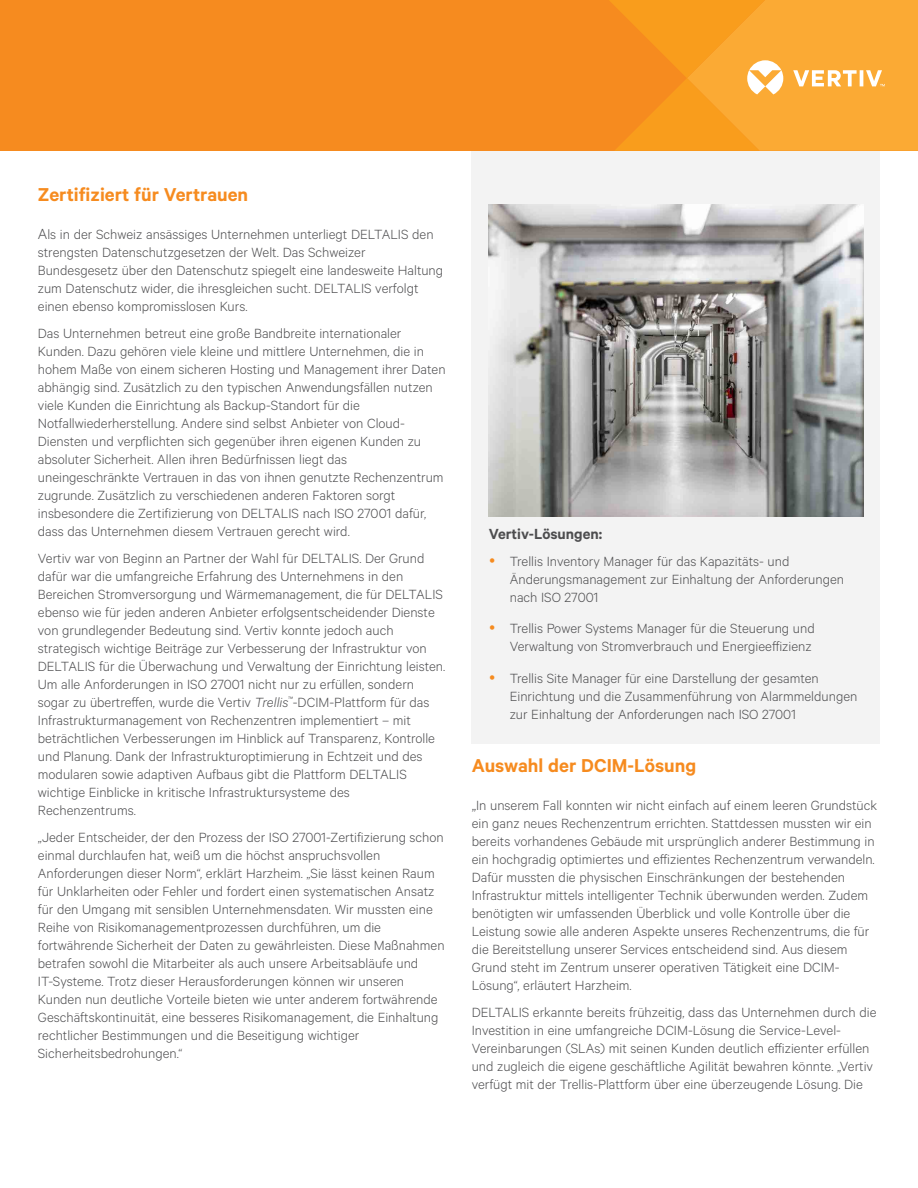
<style>
.page{position:relative;width:918px;height:1188px;background:#fff}
.page>*{position:absolute;margin:0;border:0;box-sizing:border-box;transform-origin:0 0}
.t1{font:600 21px "Calibre";color:#f68b1f}
.t2{font:600 16.5px "Calibre";color:#4d4d4f}
.t3{font:300 15px/18px "Calibre";color:#4d4d4f}
.s1{font-size:16.5px}
.s2{font-style:italic}
</style>
<div class="page">
<div style="left:0;top:0;width:609px;height:151px;background:#f68b1f"></div>
<svg style="left:609px;top:0;width:309px;height:151px;background:#f9a531"></svg>
<div style="left:472px;top:151px;width:408px;height:593px;background:#f3f3f3"></div>
<img style="left:489px;top:204px;width:374px;height:312px">
<h1 class="t1" style="left:38px;top:182px;width:212px">Zertifiziert für Vertrauen</h1>
<p class="t3" style="left:38px;top:224px;width:407px"><span class="s1">A</span>ls in der Schweiz ansässiges Unternehmen unterliegt DELTALIS den strengsten Datenschutzgesetzen der Welt. Das Schweizer Bundesgesetz über den Datenschutz spiegelt eine landesweite Haltung zum Datenschutz wider, die ihresgleichen sucht. DELTALIS verfolgt einen ebenso kompromisslosen Kurs.</p>
<p class="t3" style="left:38px;top:323px;width:409px">Das Unternehmen betreut eine große Bandbreite internationaler Kunden. Dazu gehören viele kleine und mittlere Unternehmen, die in hohem Maße von einem sicheren Hosting und Management ihrer Daten abhängig sind. Zusätzlich zu den typischen Anwendungsfällen nutzen viele Kunden die Einrichtung als Backup-Standort für die Notfallwiederherstellung. Andere sind selbst Anbieter von Cloud-Diensten und verpflichten sich gegenüber ihren eigenen Kunden zu absoluter Sicherheit. Allen ihren Bedürfnissen liegt das uneingeschränkte Vertrauen in das von ihnen genutzte Rechenzentrum zugrunde. Zusätzlich zu verschiedenen anderen Faktoren sorgt insbesondere die Zertifizierung von DELTALIS nach ISO 27001 dafür, dass das Unternehmen diesem Vertrauen gerecht wird.</p>
<p class="t3" style="left:38px;top:548px;width:409px">Vertiv war von Beginn an Partner der Wahl für DELTALIS. Der Grund dafür war die umfangreiche Erfahrung des Unternehmens in den Bereichen Stromversorgung und Wärmemanagement, die für DELTALIS ebenso wie für jeden anderen Anbieter erfolgsentscheidender Dienste von grundlegender Bedeutung sind. Vertiv konnte jedoch auch strategisch wichtige Beiträge zur Verbesserung der Infrastruktur von DELTALIS für die Überwachung und Verwaltung der Einrichtung leisten.<br>Um alle Anforderungen in ISO 27001 nicht nur zu erfüllen, sondern sogar zu übertreffen, wurde die Vertiv <span class="s2">Trellis</span><sup>™</sup>-DCIM-Plattform für das Infrastrukturmanagement von Rechenzentren implementiert – mit beträchtlichen Verbesserungen im Hinblick auf Transparenz, Kontrolle und Planung. Dank der Infrastrukturoptimierung in Echtzeit und des modularen sowie adaptiven Aufbaus gibt die Plattform DELTALIS wichtige Einblicke in kritische Infrastruktursysteme des Rechenzentrums.</p>
<p class="t3" style="left:38px;top:827px;width:408px">„Jeder Entscheider, der den Prozess der ISO 27001-Zertifizierung schon einmal durchlaufen hat, weiß um die höchst anspruchsvollen Anforderungen dieser Norm“, erklärt Harzheim. „Sie lässt keinen Raum für Unklarheiten oder Fehler und fordert einen systematischen Ansatz für den Umgang mit sensiblen Unternehmensdaten. Wir mussten eine Reihe von Risikomanagementprozessen durchführen, um die fortwährende Sicherheit der Daten zu gewährleisten. Diese Maßnahmen betrafen sowohl die Mitarbeiter als auch unsere Arbeitsabläufe und IT-Systeme. Trotz dieser Herausforderungen können wir unseren Kunden nun deutliche Vorteile bieten wie unter anderem fortwährende Geschäftskontinuität, eine besseres Risikomanagement, die Einhaltung rechtlicher Bestimmungen und die Beseitigung wichtiger Sicherheitsbedrohungen.“</p>
<p class="t2" style="left:489px;top:524px;width:115px">Vertiv-Lösungen:</p>
<p class="t3" style="left:510px;top:551px;width:336px">Trellis Inventory Manager für das Kapazitäts- und<br>Änderungsmanagement zur Einhaltung der Anforderungen nach ISO 27001</p>
<p class="t3" style="left:510px;top:619px;width:306px">Trellis Power Systems Manager für die Steuerung und<br>Verwaltung von Stromverbrauch und Energieeffizienz</p>
<p class="t3" style="left:510px;top:668px;width:349px">Trellis Site Manager für eine Darstellung der gesamten<br>Einrichtung und die Zusammenführung von Alarmmeldungen zur Einhaltung der Anforderungen nach ISO 27001</p>
<h1 class="t1" style="left:472px;top:753px;width:226px">Auswahl der DCIM-Lösung</h1>
<p class="t3" style="left:472px;top:795px;width:407px"><span class="s1">„</span>In unserem Fall konnten wir nicht einfach auf einem leeren Grundstück ein ganz neues Rechenzentrum errichten. Stattdessen mussten wir ein bereits vorhandenes Gebäude mit ursprünglich anderer Bestimmung in ein hochgradig optimiertes und effizientes Rechenzentrum verwandeln.<br>Dafür mussten die physischen Einschränkungen der bestehenden Infrastruktur mittels intelligenter Technik überwunden werden. Zudem benötigten wir umfassenden Überblick und volle Kontrolle über die Leistung sowie alle anderen Aspekte unseres Rechenzentrums, die für die Bereitstellung unserer Services entscheidend sind. Aus diesem Grund steht im Zentrum unserer operativen Tätigkeit eine DCIM-Lösung“, erläutert Harzheim.</p>
<p class="t3" style="left:472px;top:1002px;width:406px">DELTALIS erkannte bereits frühzeitig, dass das Unternehmen durch die Investition in eine umfangreiche DCIM-Lösung die Service-Level-Vereinbarungen (SLAs) mit seinen Kunden deutlich effizienter erfüllen und zugleich die eigene geschäftliche Agilität bewahren könnte. „Vertiv verfügt mit der Trellis-Plattform über eine überzeugende Lösung. Die</p>
</div>
